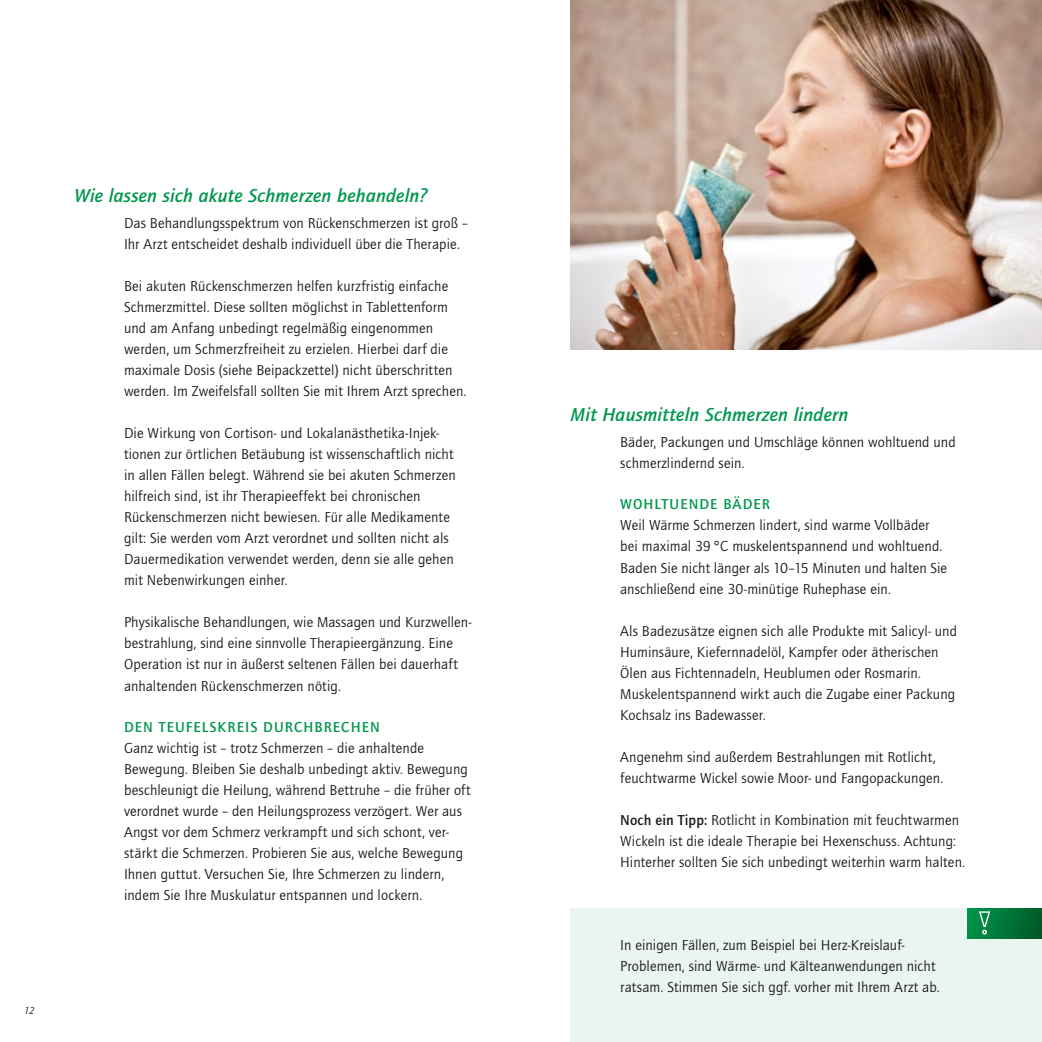
<style>
.page{position:relative;width:1042px;height:1042px;background:#fff}
.page>*{position:absolute;margin:0;border:0;box-sizing:border-box;transform-origin:0 0}
.t1{font:italic 500 19.25px "Quay Sans ITC Std";letter-spacing:.01em;color:#00964e}
.t2{font:14.88px/21px "Quay Sans ITC Std";letter-spacing:.01em;color:#1a1a18}
.t3{font:500 14.88px "Quay Sans ITC Std";letter-spacing:.065em;color:#00964e}
.t4{font:italic 10.5px "Quay Sans ITC Std";color:#1a1a18}
.s1{font-weight:500}
</style>
<div class="page">
<img style="left:570px;top:0;width:472px;height:350px">
<div style="left:570px;top:908px;width:472px;height:134px;background:#ebf5f0"></div>
<div style="left:967px;top:908px;width:75px;height:30px;background:linear-gradient(to right,#00934b,#005a25)"></div>
<svg style="left:978px;top:910px;width:13px;height:25px"></svg>
<p class="t4" style="left:24px;top:1004px;width:12px">12</p>
<p class="t1" style="left:74px;top:185px;width:355px">Wie lassen sich akute Schmerzen behandeln?</p>
<p class="t2" style="left:124px;top:213px;width:345px">Das Behandlungsspektrum von Rückenschmerzen ist groß –<br>Ihr Arzt entscheidet deshalb individuell über die Therapie.</p>
<p class="t2" style="left:124px;top:276px;width:344px">Bei akuten Rückenschmerzen helfen kurzfristig einfache Schmerzmittel. Diese sollten möglichst in Tablettenform und am Anfang unbedingt regelmäßig eingenommen werden, um Schmerzfreiheit zu erzielen. Hierbei darf die maximale Dosis (siehe Beipackzettel) nicht überschritten werden. Im Zweifelsfall sollten Sie mit Ihrem Arzt sprechen.</p>
<p class="t2" style="left:124px;top:423px;width:333px">Die Wirkung von Cortison- und Lokalanästhetika-Injek&shy;tionen zur örtlichen Betäubung ist wissenschaftlich nicht in allen Fällen belegt. Während sie bei akuten Schmerzen hilfreich sind, ist ihr Therapieeffekt bei chronischen Rückenschmerzen nicht bewiesen. Für alle Medikamente gilt: Sie werden vom Arzt verordnet und sollten nicht als Dauermedikation verwendet werden, denn sie alle gehen mit Nebenwirkungen einher.</p>
<p class="t2" style="left:124px;top:612px;width:349px">Physikalische Behandlungen, wie Massagen und Kurzwellen&shy;bestrahlung, sind eine sinnvolle Therapieergänzung. Eine Operation ist nur in äußerst seltenen Fällen bei dauerhaft anhaltenden Rückenschmerzen nötig.</p>
<p class="t3" style="left:124px;top:719px;width:257px">DEN TEUFELSKREIS DURCHBRECHEN</p>
<p class="t2" style="left:124px;top:738px;width:348px">Ganz wichtig ist – trotz Schmerzen – die anhaltende Bewegung. Bleiben Sie deshalb unbedingt aktiv. Bewegung beschleunigt die Heilung, während Bettruhe – die früher oft verordnet wurde – den Heilungsprozess verzögert. Wer aus Angst vor dem Schmerz verkrampft und sich schont, ver&shy;stärkt die Schmerzen. Probieren Sie aus, welche Bewegung Ihnen guttut. Versuchen Sie, Ihre Schmerzen zu lindern, indem Sie Ihre Muskulatur entspannen und lockern.</p>
<p class="t1" style="left:570px;top:403px;width:279px">Mit Hausmitteln Schmerzen lindern</p>
<p class="t2" style="left:620px;top:431px;width:337px">Bäder, Packungen und Umschläge können wohltuend und schmerzlindernd sein.</p>
<p class="t3" style="left:620px;top:496px;width:151px">WOHLTUENDE BÄDER</p>
<p class="t2" style="left:620px;top:515px;width:328px">Weil Wärme Schmerzen lindert, sind warme Vollbäder bei maximal 39°C muskelentspannend und wohltuend.<br>Baden Sie nicht länger als 10–15 Minuten und halten Sie anschließend eine 30-minütige Ruhephase ein.</p>
<p class="t2" style="left:620px;top:620px;width:338px">Als Badezusätze eignen sich alle Produkte mit Salicyl- und Huminsäure, Kiefernnadelöl, Kampfer oder ätherischen Ölen aus Fichtennadeln, Heublumen oder Rosmarin.<br>Muskelentspannend wirkt auch die Zugabe einer Packung Kochsalz ins Badewasser.</p>
<p class="t2" style="left:620px;top:746px;width:325px">Angenehm sind außerdem Bestrahlungen mit Rotlicht, feuchtwarme Wickel sowie Moor- und Fangopackungen.</p>
<p class="t2" style="left:620px;top:809px;width:346px"><span class="s1">Noch ein Tipp:</span> Rotlicht in Kombination mit feuchtwarmen<br>Wickeln ist die ideale Therapie bei Hexenschuss. Achtung:<br>Hinterher sollten Sie sich unbedingt weiterhin warm halten.</p>
<p class="t2" style="left:620px;top:934px;width:321px">In einigen Fällen, zum Beispiel bei Herz-Kreislauf-<br>Problemen, sind Wärme- und Kälteanwendungen nicht ratsam. Stimmen Sie sich ggf. vorher mit Ihrem Arzt ab.</p>
</div>
